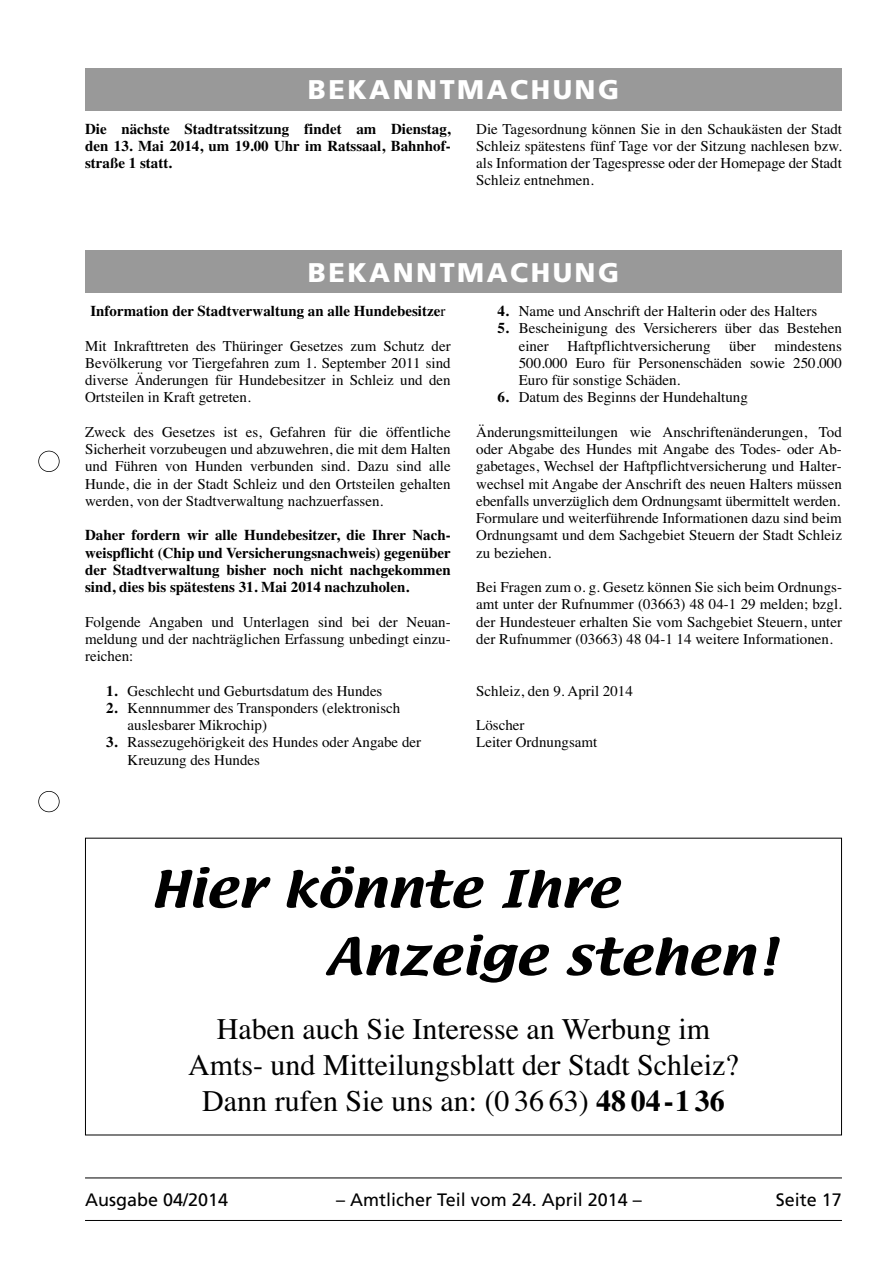
<style>
.page{position:relative;width:893px;height:1263px;background:#fff}
.page>*{position:absolute;margin:0;border:0;box-sizing:border-box;transform-origin:0 0}
.t1{font:45px/67.5px "Textile";color:#000;scale:1.2 1}
.t2{font:30px/36px "Times";color:#000;text-align:center}
.t3{font:900 27px "Frutiger";letter-spacing:.09em;color:#fff}
.t4{font:18px "Frutiger";color:#000}
.t5{font:15px/17.2px "Times";color:#000;text-align:justify}
.t6{font:700 15px/17.2px "Times";color:#000;text-align:justify}
.s1{font-weight:400}
.s2{font-weight:700}
</style>
<div class="page">
<hr style="left:85px;top:1177px;width:757px;height:1px;background:#000">
<hr style="left:85px;top:1220px;width:757px;height:1px;background:#000">
<div style="left:38px;top:451px;width:22px;height:21px;border:2px solid #000;border-radius:50%"></div>
<div style="left:38px;top:791px;width:22px;height:21px;border:2px solid #000;border-radius:50%"></div>
<div style="left:85px;top:68px;width:757px;height:43px;background:#999"></div>
<div style="left:85px;top:251px;width:757px;height:42px;background:#999"></div>
<h3 class="t3" style="left:308px;top:79px;width:313px">BEKANNTMACHUNG</h3>
<p class="t6" style="left:85px;top:121px;width:367px">Die nächste Stadtratssitzung findet am Dienstag, den 13. Mai 2014, um 19.00 Uhr im Ratssaal, Bahnhof&shy;straße 1 statt.</p>
<p class="t5" style="left:476px;top:121px;width:367px">Die Tagesordnung können Sie in den Schaukästen der Stadt Schleiz spätestens fünf Tage vor der Sitzung nachlesen bzw. als Information der Tagespresse oder der Homepage der Stadt Schleiz entnehmen.</p>
<h3 class="t3" style="left:308px;top:261px;width:313px">BEKANNTMACHUNG</h3>
<p class="t6" style="left:90px;top:304px;width:357px">Information der Stadtverwaltung an alle Hundebesitze<span class="s1">r</span></p>
<p class="t5" style="left:85px;top:338px;width:367px">Mit Inkrafttreten des Thüringer Gesetzes zum Schutz der Bevölkerung vor Tiergefahren zum 1. September 2011 sind diverse Änderungen für Hundebesitzer in Schleiz und den Ortsteilen in Kraft getreten.</p>
<p class="t5" style="left:85px;top:425px;width:367px">Zweck des Gesetzes ist es, Gefahren für die öffentliche Sicherheit vorzubeugen und abzuwehren, die mit dem Halten und Führen von Hunden verbunden sind. Dazu sind alle Hunde, die in der Stadt Schleiz und den Ortsteilen gehalten werden, von der Stadtverwaltung nachzuerfassen.</p>
<p class="t6" style="left:85px;top:528px;width:367px">Daher fordern wir alle Hundebesitzer, die Ihrer Nach&shy;weispflicht (Chip und Versicherungsnachweis) gegenüber der Stadtverwaltung bisher noch nicht nachgekommen sind, dies bis spätestens 31. Mai 2014 nachzuholen.</p>
<p class="t5" style="left:85px;top:614px;width:367px">Folgende Angaben und Unterlagen sind bei der Neuan&shy;meldung und der nachträglichen Erfassung unbedingt einzu&shy;reichen:</p>
<p class="t5" style="left:106px;top:683px;width:278px"><span class="s2">1.</span> Geschlecht und Geburtsdatum des Hundes</p>
<p class="t5" style="left:128px;top:701px;width:274px;text-indent:-21px"><span class="s2">2.</span> Kennnummer des Transponders (elektronisch auslesbarer Mikrochip)</p>
<p class="t5" style="left:128px;top:735px;width:295px;text-indent:-21px"><span class="s2">3.</span> Rassezugehörigkeit des Hundes oder Angabe der<br>Kreuzung des Hundes</p>
<p class="t5" style="left:497px;top:304px;width:321px"><span class="s2">4.</span> Name und Anschrift der Halterin oder des Halters</p>
<p class="t5" style="left:519px;top:321px;width:325px;text-indent:-21px"><span class="s2">5.</span> Bescheinigung des Versicherers über das Bestehen einer Haftpflichtversicherung über mindestens 500.000 Euro für Personenschäden sowie 250.000<br>Euro für sonstige Schäden.</p>
<p class="t5" style="left:497px;top:390px;width:252px"><span class="s2">6.</span> Datum des Beginns der Hundehaltung</p>
<p class="t5" style="left:476px;top:425px;width:367px;text-align:left">Änderungsmitteilungen wie Anschriftenänderungen, Tod oder Abgabe des Hundes mit Angabe des Todes- oder Ab&shy;gabetages, Wechsel der Haftpflichtversicherung und Halter&shy;wechsel mit Angabe der Anschrift des neuen Halters müssen ebenfalls unverzüglich dem Ordnungsamt übermittelt werden.<br>Formulare und weiterführende Informationen dazu sind beim Ordnungsamt und dem Sachgebiet Steuern der Stadt Schleiz zu beziehen.</p>
<p class="t5" style="left:476px;top:580px;width:367px">Bei Fragen zum o. g. Gesetz können Sie sich beim Ordnungs&shy;amt unter der Rufnummer (03663) 48 04-1 29 melden; bzgl. der Hundesteuer erhalten Sie vom Sachgebiet Steuern, unter der Rufnummer (03663) 48 04-1 14 weitere Informationen.</p>
<p class="t5" style="left:476px;top:683px;width:158px">Schleiz, den 9. April 2014</p>
<p class="t5" style="left:476px;top:718px;width:123px">Löscher<br>Leiter Ordnungsamt</p>
<h1 class="t1" style="left:326px;top:858px;width:377px;text-indent:-175px">Hier könnte Ihre<br>Anzeige stehen!</h1>
<h2 class="t2" style="left:188px;top:1014px;width:552px">Haben auch Sie Interesse an Werbung im<br>Amts- und Mitteilungsblatt der Stadt Schleiz?<br>Dann rufen Sie uns an: (0 36 63) <span class="s2">48 04-1 36</span></h2>
<p class="t4" style="left:85px;top:1193px;width:145px">Ausgabe 04/2014</p>
<p class="t4" style="left:336px;top:1193px;width:307px">– Amtlicher Teil vom 24. April 2014 –</p>
<p class="t4" style="left:776px;top:1193px;width:68px">Seite 17</p>
</div>
